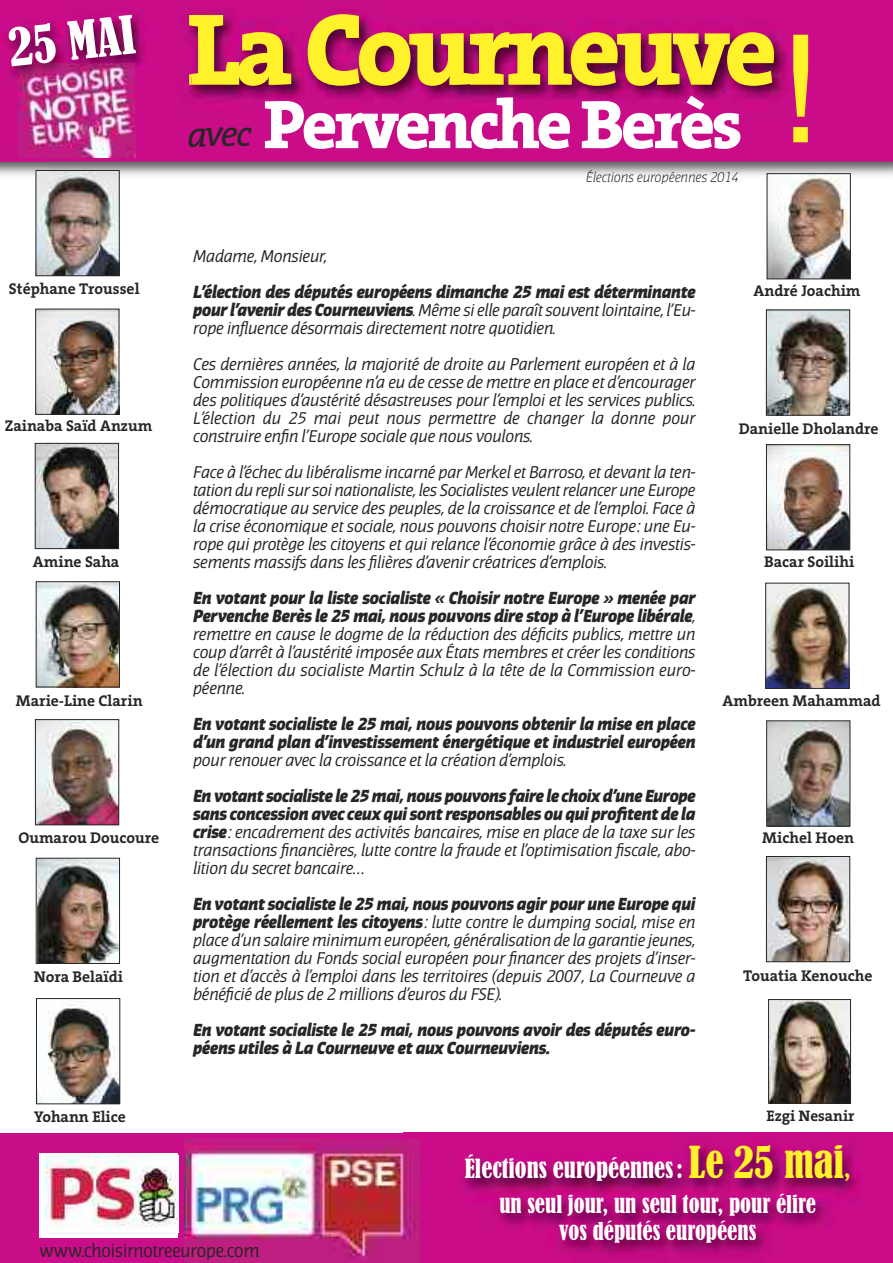
<style>
.page{position:relative;width:893px;height:1263px;background:#fff}
.page>*{position:absolute;margin:0;border:0;box-sizing:border-box;transform-origin:0 0}
.t1{font:103.2px "The Serif Veolia W8 Ex Bld";letter-spacing:-.05em;color:#fff12a}
.t2{font:69.3px "The Serif Veolia W8 Ex Bld";letter-spacing:-.05em;color:#fff}
.t3{font:condensed 49.05px "Bernard";color:#fff}
.t4{font:36px "The Serif Veolia W5 Pla It";color:#272627}
.t5{font:condensed 24.6px "Bernard";color:#fff}
.t6{font:condensed 22.8px/27.3px "Bernard";color:#fff;text-align:center}
.t7{font:18px "Jaures";color:#272627}
.t8{font:italic 16.5px/18px "Jaures";color:#272627;text-align:justify}
.t9{font:italic 900 16.5px/18px "Jaures";color:#272627}
.t10{font:15.6px "The Serif Veolia W7 Bld";color:#272627}
.t11{font:15.3px "The Serif Veolia W7 Bld";color:#272627}
.t12{font:italic 300 13.5px "Jaures";color:#272627}
.s1{font-family:"Helvetica";font-size:150px;color:#fff12a}
.s2{font-weight:900}
.s3{font-size:40.95px;color:#fff12a}
.s4{color:#fff12a}
</style>
<div class="page">
<div style="left:0;top:1133px;width:893px;height:130px;background:#ca0d89"></div>
<img style="left:0;top:162px;width:50px;height:19px">
<img style="left:404px;top:1132px;width:485px;height:1px">
<img style="left:463px;top:1143px;width:397px;height:111px">
<img style="left:50px;top:0;width:843px;height:215px">
<img style="left:38px;top:172px;width:80px;height:102px">
<div style="left:36px;top:170px;width:84px;height:106px;border:1px solid #272627"></div>
<img style="left:37px;top:311px;width:80px;height:102px">
<div style="left:35px;top:309px;width:84px;height:106px;border:1px solid #272627"></div>
<img style="left:37px;top:445px;width:80px;height:102px">
<div style="left:35px;top:443px;width:84px;height:106px;border:1px solid #272627"></div>
<img style="left:38px;top:583px;width:80px;height:102px">
<div style="left:36px;top:581px;width:84px;height:106px;border:1px solid #272627"></div>
<img style="left:37px;top:721px;width:80px;height:102px">
<div style="left:35px;top:719px;width:84px;height:106px;border:1px solid #272627"></div>
<img style="left:38px;top:860px;width:80px;height:102px">
<div style="left:36px;top:858px;width:84px;height:106px;border:1px solid #272627"></div>
<img style="left:38px;top:1000px;width:80px;height:102px">
<div style="left:36px;top:998px;width:84px;height:106px;border:1px solid #272627"></div>
<img style="left:769px;top:175px;width:80px;height:102px">
<div style="left:767px;top:173px;width:84px;height:106px;border:1px solid #272627"></div>
<img style="left:768px;top:312px;width:80px;height:102px">
<div style="left:766px;top:310px;width:84px;height:106px;border:1px solid #272627"></div>
<img style="left:768px;top:446px;width:80px;height:102px">
<div style="left:766px;top:444px;width:84px;height:106px;border:1px solid #272627"></div>
<img style="left:767px;top:585px;width:80px;height:102px">
<div style="left:765px;top:583px;width:84px;height:106px;border:1px solid #272627"></div>
<img style="left:768px;top:722px;width:80px;height:102px">
<div style="left:766px;top:720px;width:84px;height:106px;border:1px solid #272627"></div>
<img style="left:768px;top:858px;width:80px;height:102px">
<div style="left:766px;top:856px;width:84px;height:106px;border:1px solid #272627"></div>
<img style="left:770px;top:1001px;width:79px;height:100px">
<div style="left:768px;top:999px;width:83px;height:104px;border:1px solid #272627"></div>
<img style="left:18px;top:143px;width:117px;height:15px">
<img style="left:184px;top:1139px;width:236px;height:124px">
<div style="left:39px;top:1153px;width:139px;height:84px;background:#fff"></div>
<img style="left:45px;top:1155px;width:133px;height:73px">
<img style="left:0;top:0;width:51px;height:147px">
<img style="left:50px;top:0;width:146px;height:131px">
<img style="left:189px;top:72px;width:3px;height:14px">
<img style="left:18px;top:63px;width:117px;height:80px">
<h3 class="t3" style="left:6px;top:21px;width:128px;rotate:-6deg">25 MAI</h3>
<h1 class="t1" style="left:187px;top:9px;width:592px">La Courneuve</h1>
<h2 class="t2" style="left:264px;top:98px;width:555px">Pervenche Berès <span class="s1">!</span></h2>
<h3 class="t4" style="left:187px;top:120px;width:65px;rotate:-1deg">avec</h3>
<p class="t12" style="left:586px;top:169px;width:154px">Élections européennes 2014</p>
<p class="t10" style="left:9px;top:283px;width:132px">Stéphane Troussel</p>
<p class="t10" style="left:5px;top:420px;width:149px">Zainaba Saïd Anzum</p>
<p class="t10" style="left:33px;top:555px;width:88px">Amine Saha</p>
<p class="t10" style="left:16px;top:695px;width:128px">Marie-Line Clarin</p>
<p class="t10" style="left:18px;top:832px;width:142px">Oumarou Doucoure</p>
<p class="t10" style="left:34px;top:971px;width:91px">Nora Belaïdi</p>
<p class="t8" style="left:193px;top:248px;width:136px">Madame, Monsieur,</p>
<p class="t8" style="left:193px;top:284px;width:504px"><span class="s2">L’élection des députés européens dimanche 25 mai est déterminante pour l’avenir des Courneuviens</span>. Même si elle paraît souvent lointaine, l’Eu&shy;rope influence désormais directement notre quotidien.</p>
<p class="t8" style="left:193px;top:356px;width:504px">Ces dernières années, la majorité de droite au Parlement européen et à la Commission européenne n’a eu de cesse de mettre en place et d’encourager des politiques d’austérité désastreuses pour l’emploi et les services publics.<br>L’élection du 25 mai peut nous permettre de changer la donne pour construire enfin l’Europe sociale que nous voulons.</p>
<p class="t8" style="left:193px;top:464px;width:504px">Face à l’échec du libéralisme incarné par Merkel et Barroso, et devant la ten&shy;tation du repli sur soi nationaliste, les Socialistes veulent relancer une Europe démocratique au service des peuples, de la croissance et de l’emploi. Face à la crise économique et sociale, nous pouvons choisir notre Europe : une Eu&shy;rope qui protège les citoyens et qui relance l’économie grâce à des investis&shy;sements massifs dans les filières d’avenir créatrices d’emplois.</p>
<p class="t8" style="left:193px;top:590px;width:504px"><span class="s2">En votant pour la liste socialiste « Choisir notre Europe » menée par Pervenche Berès le 25 mai, nous pouvons dire stop à l’Europe libérale</span>, remettre en cause le dogme de la réduction des déficits publics, mettre un coup d’arrêt à l’austérité imposée aux États membres et créer les conditions de l’élection du socialiste Martin Schulz à la tête de la Commission euro&shy;péenne.</p>
<p class="t9" style="left:193px;top:716px;width:504px">En votant socialiste le 25 mai, nous pouvons obtenir la mise en place d’un grand plan d’investissement énergétique et industriel européen</p>
<p class="t8" style="left:193px;top:752px;width:374px">pour renouer avec la croissance et la création d’emplois.</p>
<p class="t8" style="left:193px;top:788px;width:504px"><span class="s2">En votant socialiste le 25 mai, nous pouvons faire le choix d’une Europe sans concession avec ceux qui sont responsables ou qui profitent de la crise</span> : encadrement des activités bancaires, mise en place de la taxe sur les transactions financières, lutte contre la fraude et l’optimisation fiscale, abo&shy;lition du secret bancaire…</p>
<p class="t8" style="left:193px;top:896px;width:504px"><span class="s2">En votant socialiste le 25 mai, nous pouvons agir pour une Europe qui protège réellement les citoyens</span> : lutte contre le dumping social, mise en place d’un salaire minimum européen, généralisation de la garantie jeunes, augmentation du Fonds social européen pour financer des projets d’inser&shy;tion et d’accès à l’emploi dans les territoires (depuis 2007, La Courneuve a bénéficié de plus de 2 millions d’euros du FSE).</p>
<p class="t9" style="left:194px;top:1022px;width:504px">En votant socialiste le 25 mai, nous pouvons avoir des députés euro&shy;péens utiles à La Courneuve et aux Courneuviens.</p>
<p class="t10" style="left:754px;top:284px;width:109px">André Joachim</p>
<p class="t10" style="left:739px;top:422px;width:141px">Danielle Dholandre</p>
<p class="t10" style="left:764px;top:555px;width:92px">Bacar Soilihi</p>
<p class="t10" style="left:722px;top:695px;width:160px">Ambreen Mahammad</p>
<p class="t10" style="left:762px;top:832px;width:93px">Michel Hoen</p>
<p class="t10" style="left:743px;top:970px;width:131px">Touatia Kenouche</p>
<p class="t10" style="left:34px;top:1110px;width:93px">Yohann Elice</p>
<p class="t11" style="left:766px;top:1109px;width:90px">Ezgi Nesanir</p>
<p class="t7" style="left:40px;top:1241px;width:221px">www.choisirnotreeurope.com</p>
<h3 class="t5" style="left:465px;top:1155px;width:387px">Élections européennes: <span class="s3">Le 25 mai</span><span class="s4">,</span></h3>
<h3 class="t6" style="left:499px;top:1191px;width:318px">un seul jour, un seul tour, pour élire vos députés européens</h3>
</div>
